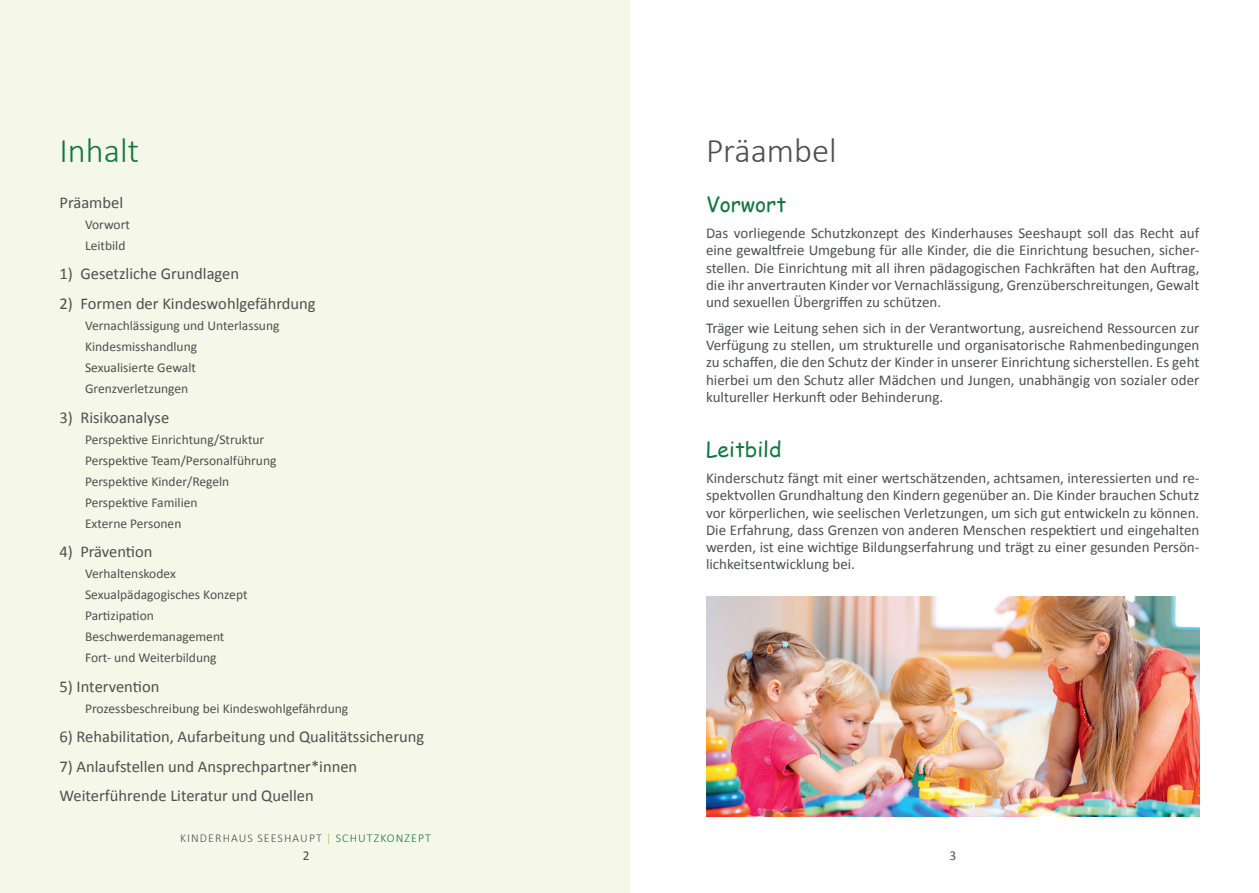
<style>
.page{position:relative;width:1259px;height:893px;background:#fff}
.page>*{position:absolute;margin:0;border:0;box-sizing:border-box;transform-origin:0 0}
.t1{font:300 34.5px "Calibri";color:#4e4f50}
.t2{font:300 34.5px "Calibri";color:#11783e}
.t3{font:21px "Comic Sans MS";color:#11783e}
.t4{font:16.5px/29.5px "Calibri";color:#4e4f50}
.t5{font:15px/17.2px "Calibri";color:#4e4f50;text-align:justify}
.t6{font:13.5px/21px "Calibri";color:#4e4f50}
.t7{font:300 12px "Calibri";letter-spacing:.09em;color:#4e4f50}
.s1{color:#aebd4b}
.s2{color:#11783e}
</style>
<div class="page">
<div style="left:0;top:0;width:629px;height:893px;background:#f5f7e9"></div>
<img style="left:706px;top:596px;width:493px;height:220px">
<h1 class="t2" style="left:60px;top:129px;width:81px">Inhalt</h1>
<h1 class="t1" style="left:706px;top:129px;width:132px">Präambel</h1>
<h2 class="t3" style="left:706px;top:189px;width:82px">Vorwort</h2>
<p class="t5" style="left:706px;top:224px;width:495px">Das vorliegende Schutzkonzept des Kinderhauses Seeshaupt soll das Recht auf eine gewaltfreie Umgebung für alle Kinder, die die Einrichtung besuchen, sicher&shy;stellen. Die Einrichtung mit all ihren pädagogischen Fachkräften hat den Auftrag, die ihr anvertrauten Kinder vor Vernachlässigung, Grenzüberschreitungen, Gewalt und sexuellen Übergriffen zu schützen.</p>
<p class="t5" style="left:706px;top:319px;width:495px">Träger wie Leitung sehen sich in der Verantwortung, ausreichend Ressourcen zur Verfügung zu stellen, um strukturelle und organisatorische Rahmenbedingungen zu schaffen, die den Schutz der Kinder in unserer Einrichtung sicherstellen. Es geht hierbei um den Schutz aller Mädchen und Jungen, unabhängig von sozialer oder kultureller Herkunft oder Behinderung.</p>
<h2 class="t3" style="left:706px;top:434px;width:77px">Leitbild</h2>
<p class="t5" style="left:706px;top:469px;width:495px">Kinderschutz fängt mit einer wertschätzenden, achtsamen, interessierten und re&shy;spektvollen Grundhaltung den Kindern gegenüber an. Die Kinder brauchen Schutz vor körperlichen, wie seelischen Verletzungen, um sich gut entwickeln zu können.<br>Die Erfahrung, dass Grenzen von anderen Menschen respektiert und eingehalten werden, ist eine wichtige Bildungserfahrung und trägt zu einer gesunden Persön&shy;lichkeitsentwicklung bei.</p>
<p class="t4" style="left:60px;top:187px;width:65px">Präambel</p>
<p class="t6" style="left:85px;top:214px;width:46px">Vorwort<br>Leitbild</p>
<p class="t4" style="left:60px;top:259px;width:181px">1) Gesetzliche Grundlagen</p>
<p class="t4" style="left:60px;top:288px;width:258px">2) Formen der Kindeswohlgefährdung</p>
<p class="t6" style="left:85px;top:315px;width:196px">Vernachlässigung und Unterlassung<br>Kindesmisshandlung<br>Sexualisierte Gewalt<br>Grenzverletzungen</p>
<p class="t4" style="left:60px;top:402px;width:111px">3) Risikoanalyse</p>
<p class="t6" style="left:85px;top:428px;width:193px">Perspektive Einrichtung/Struktur<br>Perspektive Team/Personalführung<br>Perspektive Kinder/Regeln<br>Perspektive Familien<br>Externe Personen</p>
<p class="t4" style="left:60px;top:536px;width:94px">4) Prävention</p>
<p class="t6" style="left:85px;top:563px;width:164px">Verhaltenskodex<br>Sexualpädagogisches Konzept<br>Partizipation<br>Beschwerdemanagement<br>Fort- und Weiterbildung</p>
<p class="t4" style="left:60px;top:671px;width:101px">5) Intervention</p>
<p class="t6" style="left:85px;top:697px;width:265px">Prozessbeschreibung bei Kindeswohlgefährdung</p>
<p class="t4" style="left:60px;top:721px;width:366px">6) Rehabilitation, Aufarbeitung und Qualitätssicherung</p>
<p class="t4" style="left:60px;top:751px;width:299px">7) Anlaufstellen und Ansprechpartner*innen<br>Weiterführende Literatur und Quellen</p>
<p class="t7" style="left:180px;top:830px;width:252px">KINDERHAUS SEESHAUPT <span class="s1">|</span> <span class="s2">SCHUTZKONZEPT</span></p>
<p class="t6" style="left:303px;top:844px;width:8px">2</p>
<p class="t6" style="left:949px;top:844px;width:8px">3</p>
</div>
